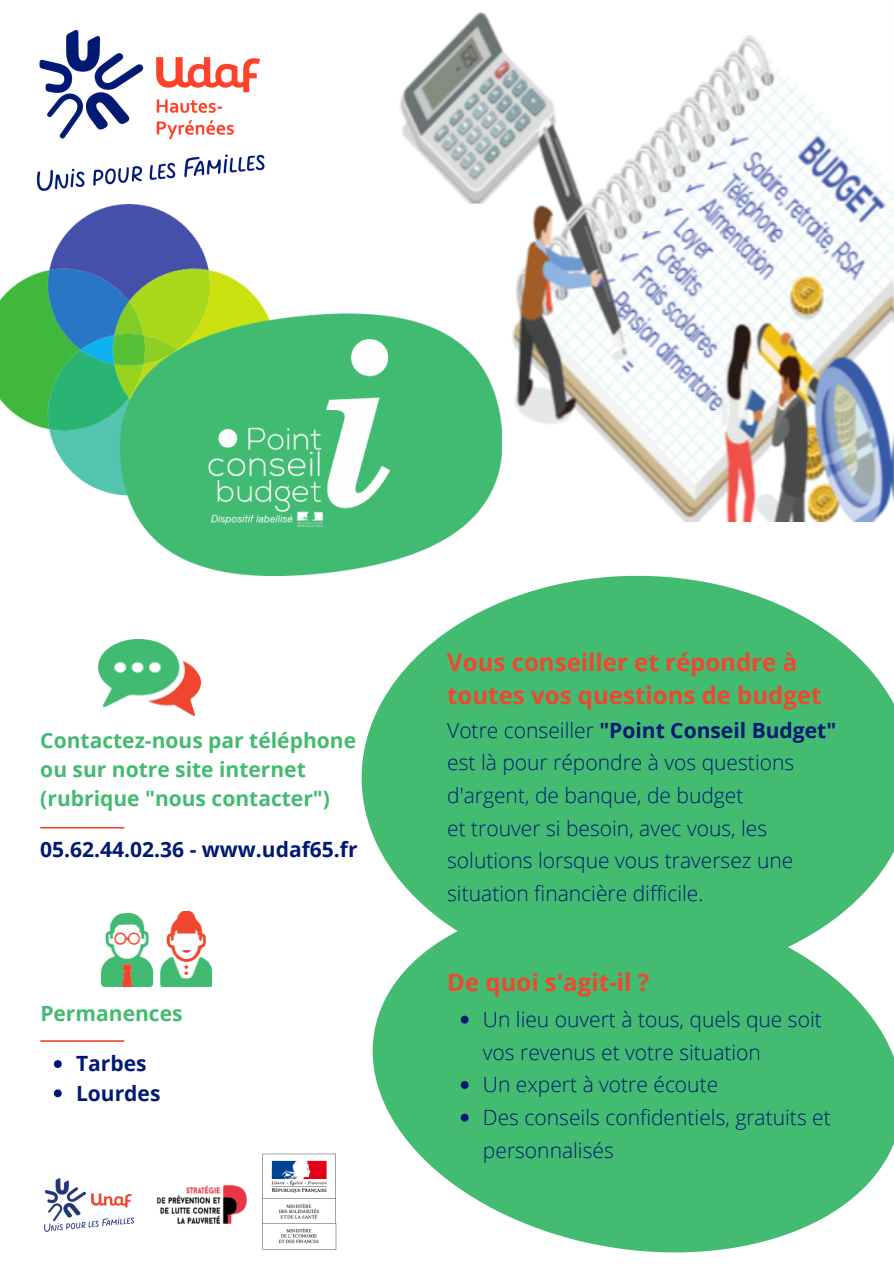
<style>
.page{position:relative;width:894px;height:1264px;background:#fff}
.page>*{position:absolute;margin:0;border:0;box-sizing:border-box;transform-origin:0 0}
.t1{font:700 24px/32.7px "Open Sans";color:#f04730}
.t2{font:300 21px/32.7px "Open Sans";color:#001a73}
.t3{font:700 21px "Open Sans";color:#43bb70}
.t4{font:700 21px "Open Sans";color:#001a73}
.s1{font-weight:700}
</style>
<div class="page">
<img style="left:36px;top:29px;width:229px;height:162px">
<img style="left:400px;top:12px;width:493px;height:509px">
<img style="left:0;top:204px;width:501px;height:372px">
<img style="left:98px;top:640px;width:102px;height:75px">
<img style="left:101px;top:911px;width:111px;height:75px">
<svg style="left:40px;top:826px;width:84px;height:2px"></svg>
<svg style="left:40px;top:1040px;width:84px;height:1px"></svg>
<img style="left:45px;top:1178px;width:89px;height:53px">
<img style="left:156px;top:1184px;width:91px;height:40px">
<img style="left:262px;top:1153px;width:75px;height:96px">
<svg style="left:372px;top:979px;width:521px;height:274px;fill:#43bb70"></svg>
<svg style="left:361px;top:576px;width:532px;height:403px;fill:#43bb70"></svg>
<svg style="left:460px;top:1015px;width:8px;height:8px"></svg>
<svg style="left:460px;top:1081px;width:8px;height:7px"></svg>
<svg style="left:460px;top:1113px;width:8px;height:8px"></svg>
<svg style="left:54px;top:1060px;width:8px;height:7px"></svg>
<svg style="left:54px;top:1089px;width:8px;height:8px"></svg>
<p class="t3" style="left:40px;top:725px;width:317px">Contactez-nous par téléphone</p>
<p class="t3" style="left:40px;top:754px;width:267px">ou sur notre site internet</p>
<p class="t3" style="left:40px;top:783px;width:291px">(rubrique "nous contacter")</p>
<p class="t4" style="left:40px;top:834px;width:319px">05.62.44.02.36 - www.udaf65.fr</p>
<p class="t3" style="left:40px;top:998px;width:144px">Permanences</p>
<p class="t4" style="left:76px;top:1048px;width:72px">Tarbes</p>
<p class="t4" style="left:76px;top:1078px;width:86px">Lourdes</p>
<p class="t1" style="left:447px;top:645px;width:376px">Vous conseiller et répondre à toutes vos questions de budget</p>
<p class="t2" style="left:447px;top:713px;width:390px">Votre conseiller <span class="s1">"Point Conseil Budget" </span>est là pour répondre à vos questions d'argent, de banque, de budget</p>
<p class="t2" style="left:447px;top:811px;width:347px">et trouver si besoin, avec vous, les solutions lorsque vous traversez une situation financière difficile.</p>
<p class="t1" style="left:447px;top:965px;width:203px">De quoi s'agit-il ?</p>
<p class="t2" style="left:483px;top:1002px;width:340px">Un lieu ouvert à tous, quels que soit vos revenus et votre situation</p>
<p class="t2" style="left:483px;top:1067px;width:237px">Un expert à votre écoute</p>
<p class="t2" style="left:483px;top:1100px;width:349px">Des conseils confidentiels, gratuits et personnalisés</p>
</div>
